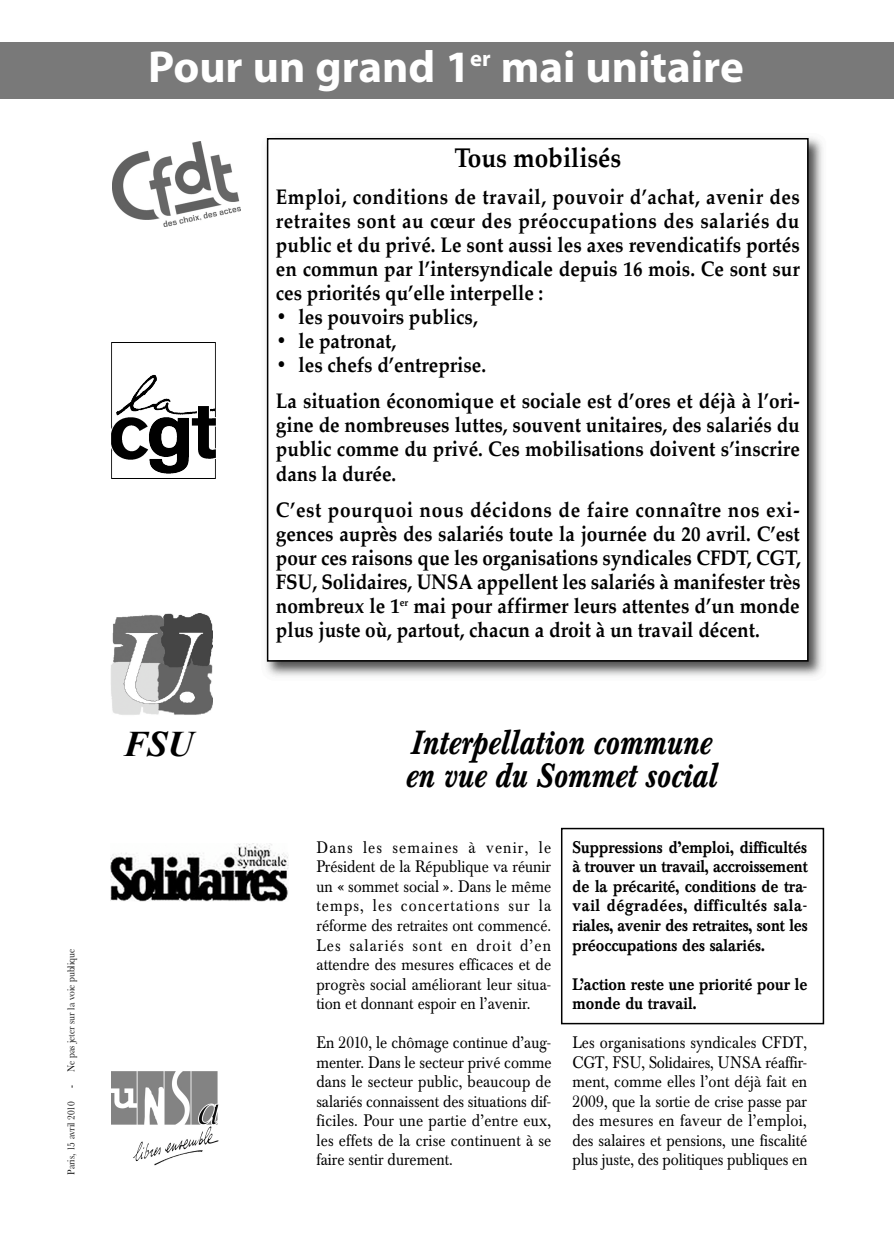
<style>
.page{position:relative;width:894px;height:1260px;background:#fff}
.page>*{position:absolute;margin:0;border:0;box-sizing:border-box;transform-origin:0 0}
.t1{font:700 45px "Myriad Pro";color:#fff}
.t2{font:italic 700 36px "Times New Roman";color:#000}
.t3{font:italic 500 33px/33px "Baskerville BE";color:#000;scale:.9 1}
.t4{font:700 27px "Palatino";color:#000;scale:.9 1}
.t5{font:700 21px/24px "Palatino";color:#000;text-align:justify;scale:.9 1}
.t6{font:16.5px/19.5px "Baskerville BE";color:#000;text-align:justify;scale:.9 1}
.t7{font:500 16.5px/19.5px "Baskerville BE";letter-spacing:-.005em;color:#000;text-align:justify;scale:.9 1}
.t8{font:10.5px "Baskerville";color:#000;scale:.9 1}
</style>
<div class="page">
<img style="left:111px;top:342px;width:105px;height:137px">
<div style="left:0;top:42px;width:893px;height:56px;background:#797979"></div>
<img style="left:112px;top:141px;width:128px;height:85px">
<img style="left:111px;top:613px;width:101px;height:102px">
<img style="left:110px;top:843px;width:179px;height:58px">
<img style="left:112px;top:1071px;width:107px;height:95px">
<div style="left:560px;top:827px;width:263px;height:197px;border:2px solid #000"></div>
<img style="left:266px;top:137px;width:557px;height:539px">
<div style="left:268px;top:139px;width:538px;height:521px;background:#fff"></div>
<div style="left:267px;top:138px;width:541px;height:523px;border:2px solid #000"></div>
<p class="t8" style="left:65px;top:1174px;width:252px;rotate:-90deg">Paris, 15 avril 2010 - Ne pas jeter sur la voie publique</p>
<h1 class="t1" style="left:148px;top:49px;width:597px">Pour un grand 1<sup>er</sup> mai unitaire</h1>
<h2 class="t2" style="left:123px;top:723px;width:72px">FSU</h2>
<p class="t4" style="left:454px;top:144px;width:187px">Tous mobilisés</p>
<p class="t5" style="left:276px;top:186px;width:583px">Emploi, conditions de travail, pouvoir d’achat, avenir des retraites sont au cœur des préoccupations des salariés du public et du privé. Le sont aussi les axes revendicatifs portés en commun par l’intersyndicale depuis 16 mois. Ce sont sur ces priorités qu’elle interpelle :</p>
<p class="t5" style="left:276px;top:306px;width:226px">• les pouvoirs publics,</p>
<p class="t5" style="left:276px;top:330px;width:135px">• le patronat,</p>
<p class="t5" style="left:276px;top:347px;width:583px;line-height:36.8px">• les chefs d’entreprise.<br>La situation économique et sociale est d’ores et déjà à l’ori-</p>
<p class="t5" style="left:276px;top:414px;width:583px">gine de nombreuses luttes, souvent unitaires, des salariés du public comme du privé. Ces mobilisations doivent s’inscrire dans la durée.</p>
<p class="t5" style="left:276px;top:499px;width:584px">C’est pourquoi nous décidons de faire connaître nos exi&shy;gences auprès des salariés toute la journée du 20 avril. C’est pour ces raisons que les organisations syndicales CFDT, CGT, FSU, Solidaires, UNSA appellent les salariés à manifester très nombreux le 1<sup>er</sup> mai pour affirmer leurs attentes d’un monde plus juste où, partout, chacun a droit à un travail décent.</p>
<h3 class="t3" style="left:405px;top:729px;width:348px">Interpellation commune en vue du Sommet social</h3>
<p class="t6" style="left:316px;top:839px;width:262px">Dans les semaines à venir, le Président de la République va réunir un « sommet social ». Dans le même temps, les concertations sur la réforme des retraites ont commencé.<br>Les salariés sont en droit d’en attendre des mesures efficaces et de progrès social améliorant leur situa&shy;tion et donnant espoir en l’avenir.</p>
<p class="t6" style="left:316px;top:1034px;width:262px">En 2010, le chômage continue d’aug&shy;menter. Dans le secteur privé comme dans le secteur public, beaucoup de salariés connaissent des situations dif&shy;ficiles. Pour une partie d’entre eux, les effets de la crise continuent à se faire sentir durement.</p>
<p class="t7" style="left:572px;top:839px;width:263px">Suppressions d’emploi, difficultés à trouver un travail, accroissement de la précarité, conditions de tra&shy;vail dégradées, difficultés sala&shy;riales, avenir des retraites, sont les préoccupations des salariés.</p>
<p class="t7" style="left:572px;top:975px;width:263px">L’action reste une priorité pour le monde du travail.</p>
<p class="t6" style="left:572px;top:1034px;width:262px">Les organisations syndicales CFDT, CGT, FSU, Solidaires, UNSA réaffir&shy;ment, comme elles l’ont déjà fait en 2009, que la sortie de crise passe par des mesures en faveur de l’emploi, des salaires et pensions, une fiscalité plus juste, des politiques publiques en</p>
</div>
